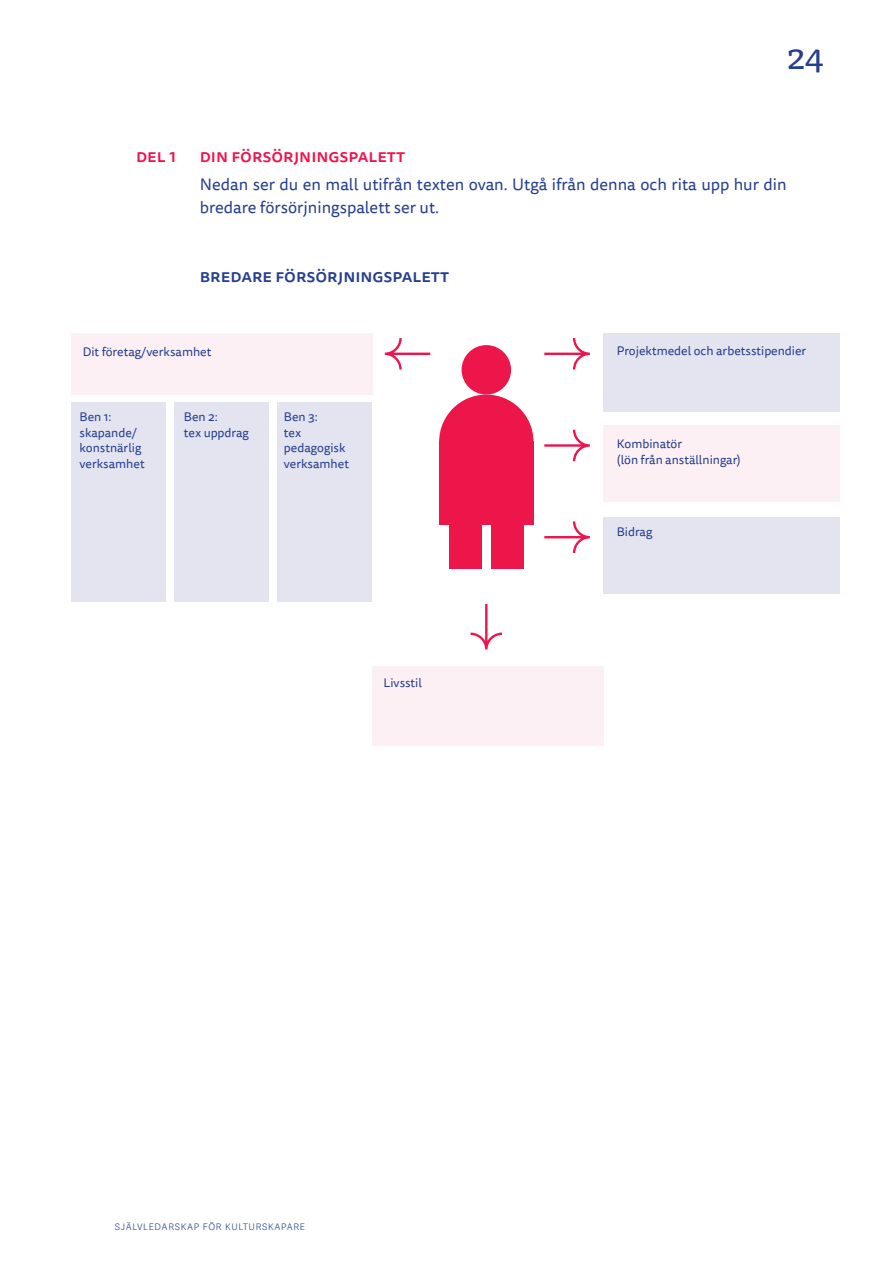
<style>
.page{position:relative;width:893px;height:1263px;background:#fff}
.page>*{position:absolute;margin:0;border:0;box-sizing:border-box;transform-origin:0 0}
.t1{font:36.3px "Tisa Pro";color:#253f8e}
.t2{font:500 18px "Tisa Sans Pro";color:#ed154e}
.t3{font:500 18px "Tisa Sans Pro";color:#253f8e}
.t4{font:16.5px/22.5px "Tisa Sans Pro";color:#253f8e}
.t5{font:12.3px/15.9px "Tisa Sans Pro";color:#253f8e}
.t6{font:300 9px "Adelle Sans Devanagari";letter-spacing:.075em;color:#253f8e}
</style>
<div class="page">
<svg style="left:385px;top:338px;width:45px;height:32px"></svg>
<svg style="left:544px;top:338px;width:46px;height:32px"></svg>
<svg style="left:544px;top:521px;width:46px;height:32px"></svg>
<svg style="left:471px;top:604px;width:31px;height:45px"></svg>
<svg style="left:544px;top:430px;width:46px;height:31px"></svg>
<div style="left:71px;top:333px;width:301px;height:62px;background:#fcf0f5"></div>
<div style="left:71px;top:402px;width:94px;height:199px;background:#e4e4f0"></div>
<div style="left:277px;top:402px;width:94px;height:199px;background:#e4e4f0"></div>
<div style="left:175px;top:402px;width:94px;height:199px;background:#e4e4f0"></div>
<div style="left:603px;top:333px;width:237px;height:79px;background:#e4e4f0"></div>
<div style="left:603px;top:425px;width:237px;height:77px;background:#fcf0f5"></div>
<div style="left:603px;top:517px;width:237px;height:76px;background:#e4e4f0"></div>
<div style="left:372px;top:666px;width:231px;height:79px;background:#fcf0f5"></div>
<div style="left:462px;top:345px;width:49px;height:50px;background:#ed164b;border-radius:50%"></div>
<div style="left:449px;top:481px;width:32px;height:87px;background:#ed164b"></div>
<div style="left:491px;top:481px;width:32px;height:87px;background:#ed164b"></div>
<div style="left:439px;top:442px;width:94px;height:83px;background:#ed164b"></div>
<div style="left:439px;top:395px;width:94px;height:94px;background:#ed164b;border-radius:50%"></div>
<h1 class="t1" style="left:787px;top:29px;width:39px">24</h1>
<h2 class="t2" style="left:136px;top:143px;width:42px">del 1</h2>
<h2 class="t2" style="left:200px;top:143px;width:207px">din försörjningspalett</h2>
<h3 class="t4" style="left:200px;top:174px;width:588px">Nedan ser du en mall utifrån texten ovan. Utgå ifrån denna och rita upp hur din bredare försörjningspalett ser ut.</h3>
<h2 class="t3" style="left:200px;top:263px;width:251px">bredare försörjningspalett</h2>
<p class="t5" style="left:83px;top:344px;width:130px">Dit företag/verksamhet</p>
<p class="t5" style="left:80px;top:409px;width:67px">Ben 1: skapande/ konstnärlig verksamhet</p>
<p class="t5" style="left:184px;top:409px;width:66px">Ben 2:<br>tex uppdrag</p>
<p class="t5" style="left:284px;top:409px;width:67px">Ben 3:<br>tex pedagogisk verksamhet</p>
<p class="t5" style="left:383px;top:675px;width:40px">Livsstil</p>
<p class="t5" style="left:617px;top:343px;width:191px">Projektmedel och arbetsstipendier</p>
<p class="t5" style="left:617px;top:436px;width:125px">Kombinatör<br>(lön från anställningar)</p>
<p class="t5" style="left:617px;top:524px;width:37px">Bidrag</p>
<p class="t6" style="left:115px;top:1220px;width:192px">SJÄLVLEDARSKAP FÖR KULTURSKAPARE</p>
</div>
